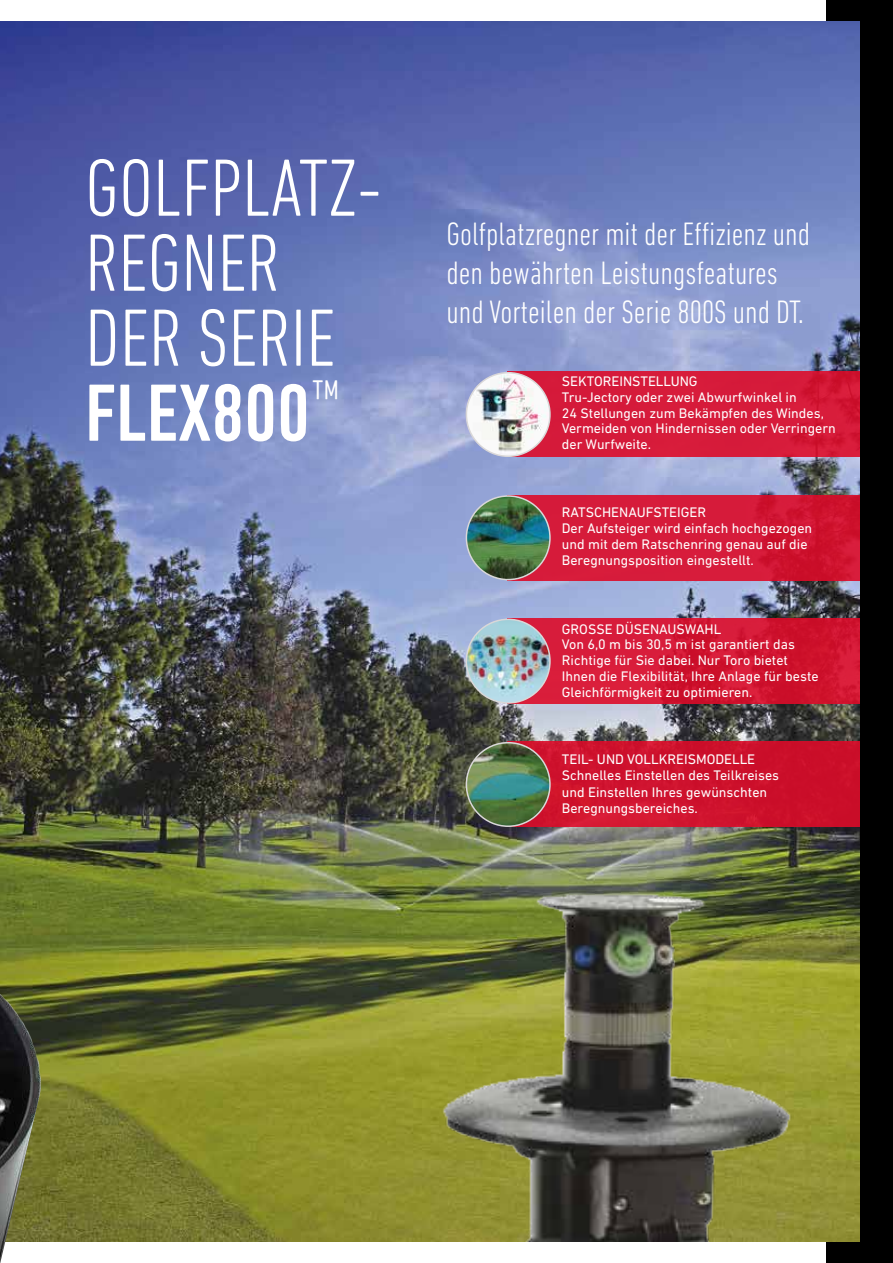
<style>
.page{position:relative;width:893px;height:1263px;background:#fff}
.page>*{position:absolute;margin:0;border:0;box-sizing:border-box;transform-origin:0 0}
.t1{font:300 condensed 82.5px/75px "DIN Next LT Pro";color:#fff}
.t2{font:300 condensed 33px/39px "DIN Next LT Pro";color:#fff}
.t3{font:14.1px/15.8px "DIN Next LT Pro";color:#fff}
.s1{font-weight:500}
</style>
<div class="page">
<div style="left:826px;top:0;width:67px;height:1263px;background:#000"></div>
<img style="left:0;top:21px;width:860px;height:1221px">
<img style="left:0;top:892px;width:58px;height:371px">
<div style="left:507px;top:372px;width:353px;height:85px;background:#d61b3a"></div>
<img style="left:466px;top:373px;width:84px;height:83px;border-radius:42px">
<div style="left:466px;top:372px;width:85px;height:85px;border:2px solid #d9d7d8;border-radius:50%"></div>
<div style="left:507px;top:495px;width:353px;height:85px;background:linear-gradient(to right,#d92645,#d0112e)"></div>
<img style="left:466px;top:496px;width:84px;height:84px;border-radius:42px">
<div style="left:466px;top:495px;width:85px;height:85px;border:2px solid #d9d7d8;border-radius:50%"></div>
<div style="left:507px;top:619px;width:353px;height:85px;background:linear-gradient(to bottom,#d31836,#d41833)"></div>
<img style="left:466px;top:619px;width:84px;height:84px;border-radius:42px">
<div style="left:466px;top:619px;width:85px;height:85px;border:2px solid #d9d7d8;border-radius:50%"></div>
<div style="left:507px;top:742px;width:353px;height:85px;background:#cd112c"></div>
<img style="left:466px;top:743px;width:84px;height:83px;border-radius:42px">
<div style="left:466px;top:742px;width:85px;height:85px;border:2px solid #d9d7d8;border-radius:50%"></div>
<img style="left:417px;top:860px;width:393px;height:382px">
<h1 class="t1" style="left:85px;top:150px;width:298px">GOLFPLATZ-<br>REGNER<br>DER SERIE<br><span class="s1">FLEX800</span><sup>™</sup></h1>
<h2 class="t2" style="left:446px;top:214px;width:365px">Golfplatzregner mit der Effizienz und den bewährten Leistungsfeatures und Vorteilen der Serie 800S und DT.</h2>
<p class="t3" style="left:562px;top:373px;width:276px">SEKTOREINSTELLUNG<br>Tru-Jectory oder zwei Abwurfwinkel in<br>24 Stellungen zum Bekämpfen des Windes,<br>Vermeiden von Hindernissen oder Verringern der Wurfweite.</p>
<p class="t3" style="left:562px;top:504px;width:252px">RATSCHENAUFSTEIGER<br>Der Aufsteiger wird einfach hochgezogen und mit dem Ratschenring genau auf die Beregnungsposition eingestellt.</p>
<p class="t3" style="left:562px;top:621px;width:258px">GROSSE DÜSENAUSWAHL<br>Von 6,0 m bis 30,5 m ist garantiert das Richtige für Sie dabei. Nur Toro bietet Ihnen die Flexibilität, Ihre Anlage für beste Gleichförmigkeit zu optimieren.</p>
<p class="t3" style="left:562px;top:751px;width:219px;line-height:16.5px">TEIL- UND VOLLKREISMODELLE<br>Schnelles Einstellen des Teilkreises und Einstellen Ihres gewünschten<br>Beregnungsbereiches.</p>
</div>
